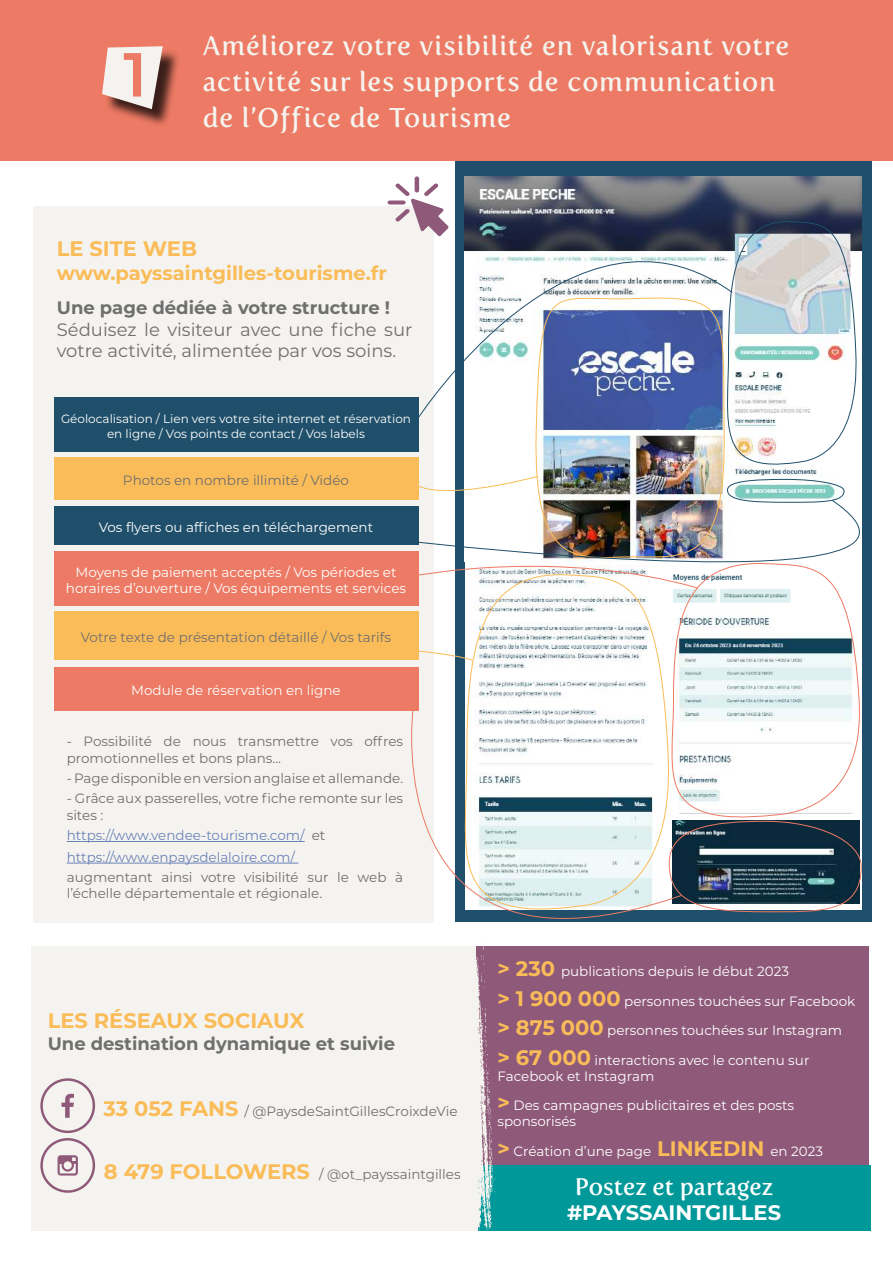
<style>
.page{position:relative;width:893px;height:1263px;background:#fff}
.page>*{position:absolute;margin:0;border:0;box-sizing:border-box;transform-origin:0 0}
.t1{font:27px/36px "Fertigo Pro";letter-spacing:.03em;color:#f5f4ef}
.t2{font:24px "Fertigo Pro";color:#fff}
.t3{font:700 21px "Montserrat";color:#fabc58}
.t4{font:700 21px "Montserrat";color:#fff}
.t5{font:700 19.5px "Montserrat";color:#fabc58}
.t6{font:18px/21.6px "Montserrat";color:#706f6f}
.t7{font:700 18px "Montserrat";color:#706f6f}
.t8{font:13.5px/29.4px "Montserrat";color:#fff}
.t9{font:13.5px/16.2px "Montserrat";color:#706f6f}
.t10{font:13.5px/21.6px "Montserrat";color:#6b84b9}
.t11{font:12px/14.4px "Montserrat";color:#fff;text-align:center}
.s1{color:#706f6f}
.s2{font-weight:700;font-size:21px;color:#fabc58}
</style>
<div class="page">
<div style="left:455px;top:140px;width:417px;height:781px;background:#1f4f6a"></div>
<div style="left:0;top:0;width:893px;height:160px;background:#ec7a64"></div>
<img style="left:465px;top:177px;width:397px;height:322px">
<div style="left:478px;top:1165px;width:392px;height:65px;background:#009899"></div>
<svg style="left:465px;top:607px;width:187px;height:103px"></svg>
<svg style="left:652px;top:607px;width:210px;height:213px"></svg>
<svg style="left:733px;top:217px;width:127px;height:282px"></svg>
<img style="left:532px;top:272px;width:202px;height:227px">
<div style="left:32px;top:946px;width:446px;height:284px;background:#f5f3ef"></div>
<svg style="left:40px;top:1078px;width:56px;height:115px"></svg>
<div style="left:476px;top:946px;width:393px;height:219px;background:#8f5a79"></div>
<div style="left:33px;top:208px;width:401px;height:715px;background:#f5f3ef"></div>
<div style="left:36px;top:206px;width:398px;height:181px;background:#f5f3ef"></div>
<svg style="left:395px;top:183px;width:21px;height:39px"></svg>
<svg style="left:388px;top:200px;width:18px;height:4px"></svg>
<svg style="left:418px;top:641px;width:56px;height:20px"></svg>
<div style="left:54px;top:457px;width:364px;height:42px;background:#fabc58"></div>
<div style="left:54px;top:506px;width:364px;height:38px;background:#1f4f6a"></div>
<div style="left:54px;top:611px;width:364px;height:49px;background:#fabc58"></div>
<div style="left:54px;top:552px;width:364px;height:54px;background:#ec7a64"></div>
<div style="left:54px;top:667px;width:364px;height:43px;background:#ec7a64"></div>
<hr style="left:67px;top:841px;width:238px;height:1px;background:#6b84b9">
<hr style="left:67px;top:863px;width:231px;height:1px;background:#6b84b9">
<svg style="left:407px;top:474px;width:131px;height:26px"></svg>
<img style="left:417px;top:499px;width:445px;height:108px">
<img style="left:416px;top:548px;width:283px;height:41px">
<div style="left:54px;top:398px;width:364px;height:54px;background:#1f4f6a"></div>
<svg style="left:416px;top:178px;width:317px;height:242px"></svg>
<svg style="left:476px;top:1000px;width:20px;height:230px"></svg>
<div style="left:105px;top:49px;width:76px;height:78px;background:#000;opacity:.75"></div>
<svg style="left:102px;top:46px;width:61px;height:63px"></svg>
<svg style="left:682px;top:820px;width:180px;height:93px"></svg>
<svg style="left:377px;top:710px;width:305px;height:290px"></svg>
<h1 class="t1" style="left:203px;top:28px;width:588px">Améliorez votre visibilité en valorisant votre activité sur les supports de communication de l’Office de Tourisme</h1>
<h3 class="t3" style="left:57px;top:235px;width:142px">LE SITE WEB</h3>
<h3 class="t5" style="left:57px;top:260px;width:332px">www.payssaintgilles-tourisme.fr</h3>
<h3 class="t7" style="left:57px;top:296px;width:335px">Une page dédiée à votre structure !</h3>
<h3 class="t6" style="left:57px;top:318px;width:357px">Séduisez le visiteur avec une fiche sur votre activité, alimentée par vos soins.</h3>
<p class="t11" style="left:61px;top:411px;width:351px">Géolocalisation / Lien vers votre site internet et réservation en ligne / Vos points de contact / Vos labels</p>
<p class="t9" style="left:123px;top:471px;width:228px">Photos en nombre illimité / Vidéo</p>
<p class="t8" style="left:99px;top:512px;width:276px">Vos flyers ou affiches en téléchargement</p>
<p class="t8" style="left:66px;top:564px;width:342px;line-height:16.2px;text-align:center">Moyens de paiement acceptés / Vos périodes et horaires d’ouverture / Vos équipements et services</p>
<p class="t9" style="left:81px;top:629px;width:312px">Votre texte de présentation détaillé / Vos tarifs</p>
<p class="t8" style="left:131px;top:675px;width:211px">Module de réservation en ligne</p>
<p class="t9" style="left:67px;top:733px;width:338px">- Possibilité de nous transmettre vos offres promotionnelles et bons plans...</p>
<p class="t9" style="left:67px;top:770px;width:338px">- Page disponible en version anglaise et allemande.</p>
<p class="t9" style="left:67px;top:790px;width:338px">- Grâce aux passerelles, votre fiche remonte sur les sites :</p>
<p class="t10" style="left:67px;top:824px;width:260px">https://www.vendee-tourisme.com/ <span class="s1">et </span>https://www.enpaysdelaloire.com/</p>
<p class="t9" style="left:67px;top:869px;width:338px">augmentant ainsi votre visibilité sur le web à l’échelle départementale et régionale.</p>
<h3 class="t3" style="left:48px;top:1006px;width:258px">LES RÉSEAUX SOCIAUX</h3>
<h3 class="t7" style="left:48px;top:1031px;width:349px">Une destination dynamique et suivie</h3>
<p class="t9" style="left:104px;top:1102px;width:355px"><span class="s2">33 052 FANS</span> / @PaysdeSaintGillesCroixdeVie</p>
<p class="t9" style="left:104px;top:1165px;width:358px"><span class="s2">8 479 FOLLOWERS</span> / @ot_payssaintgilles</p>
<p class="t8" style="left:497px;top:956px;width:359px"><span class="s2">&gt; 230</span> publications depuis le début 2023<br><span class="s2">&gt; 1 900 000</span> personnes touchées sur Facebook <span class="s2">&gt; 875 000</span> personnes touchées sur Instagram <span class="s2">&gt; 67 000</span> interactions avec le contenu sur</p>
<p class="t8" style="left:497px;top:1061px;width:298px">Facebook et Instagram<br><span class="s2">&gt;</span> Des campagnes publicitaires et des posts</p>
<p class="t8" style="left:497px;top:1106px;width:327px">sponsorisés<br><span class="s2">&gt;</span> Création d’une page <span class="s2">LINKEDIN</span> en 2023</p>
<h2 class="t2" style="left:575px;top:1172px;width:200px">Postez et partagez</h2>
<h3 class="t4" style="left:567px;top:1198px;width:216px">#PAYSSAINTGILLES</h3>
</div>
